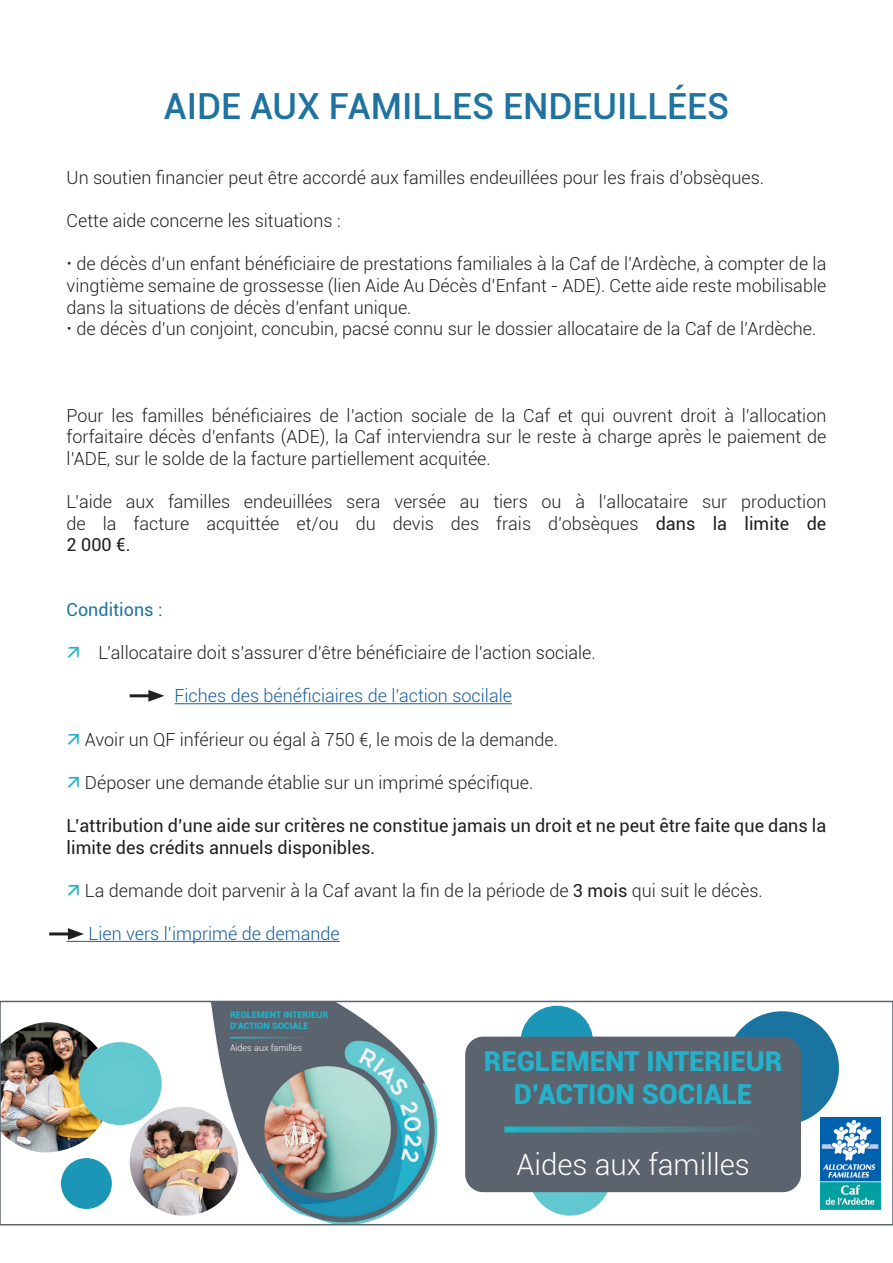
<style>
.page{position:relative;width:893px;height:1263px;background:#fff}
.page>*{position:absolute;margin:0;border:0;box-sizing:border-box;transform-origin:0 0}
.t1{font:500 36px "Roboto";color:#1f73a0}
.t2{font:300 29.4px "Roboto";color:#fff}
.t3{font:900 27.6px "Roboto";color:#23b2ca}
.t4{font:300 18px/21.6px "Roboto";color:#231f20;text-align:justify}
.t5{font:18px/21.6px "Roboto";color:#231f20}
.t6{font:300 18px "Roboto";color:#175d9e}
.t7{font:18px "Roboto";color:#1f73a0}
.t8{font:900 9px "Roboto";color:#23b2ca}
.t9{font:300 9px "Roboto";color:#fff}
.s1{font-weight:400}
</style>
<div class="page">
<div style="left:536px;top:1140px;width:68px;height:68px;background:#64c9d1;border-radius:50%"></div>
<div style="left:529px;top:1133px;width:83px;height:82px;border:15px solid #62c8d0;border-radius:50%"></div>
<div style="left:725px;top:1011px;width:114px;height:114px;background:#1a74a1;border-radius:50%"></div>
<div style="left:520px;top:1006px;width:73px;height:72px;background:#1c96b6;border-radius:50%"></div>
<img style="left:191px;top:1004px;width:247px;height:218px">
<hr style="left:230px;top:1037px;width:78px;height:1px;background:#fff">
<div style="left:164px;top:1202px;width:118px;height:21px;background:#fff"></div>
<div style="left:279px;top:1215px;width:25px;height:8px;background:#fff"></div>
<svg style="left:298px;top:1214px;width:36px;height:12px"></svg>
<div style="left:465px;top:1036px;width:336px;height:156px;background:#5a636e;border-radius:18px"></div>
<img style="left:3px;top:1022px;width:100px;height:130px">
<div style="left:86px;top:1050px;width:68px;height:67px;background:#64c9d1;border-radius:50%"></div>
<div style="left:79px;top:1042px;width:83px;height:83px;border:15px solid #62c8d0;border-radius:50%"></div>
<img style="left:130px;top:1107px;width:108px;height:109px;border-radius:54px">
<div style="left:0;top:1001px;width:893px;height:224px;border:2px solid #5a636e"></div>
<img style="left:821px;top:1117px;width:59px;height:92px">
<svg style="left:504px;top:1126px;width:225px;height:6px"></svg>
<div style="left:61px;top:1158px;width:51px;height:51px;background:#1c96b6;border-radius:50%"></div>
<hr style="left:175px;top:703px;width:337px;height:1px;background:#175d9e">
<hr style="left:67px;top:941px;width:273px;height:1px;background:#175d9e">
<hr style="left:130px;top:694px;width:24px;height:3px;background:#231f20">
<svg style="left:148px;top:690px;width:16px;height:12px"></svg>
<hr style="left:49px;top:932px;width:25px;height:3px;background:#231f20">
<svg style="left:68px;top:928px;width:16px;height:12px"></svg>
<svg style="left:359px;top:1048px;width:63px;height:115px;background:#74bdc3"></svg>
<p class="t1" style="left:164px;top:81px;width:567px">AIDE AUX FAMILLES ENDEUILLÉES</p>
<p class="t4" style="left:67px;top:166px;width:699px">Un soutien financier peut être accordé aux familles endeuillées pour les frais d’obsèques.</p>
<p class="t4" style="left:67px;top:209px;width:276px">Cette aide concerne les situations :</p>
<p class="t4" style="left:67px;top:253px;width:761px;text-indent:10px">de décès d’un enfant bénéficiaire de prestations familiales à la Caf de l’Ardèche, à compter de la vingtième semaine de grossesse (lien Aide Au Décès d’Enfant - ADE). Cette aide reste mobilisable dans la situations de décès d’enfant unique.</p>
<p class="t4" style="left:77px;top:317px;width:741px">de décès d’un conjoint, concubin, pacsé connu sur le dossier allocataire de la Caf de l’Ardèche.</p>
<p class="t4" style="left:67px;top:404px;width:761px">Pour les familles bénéficiaires de l’action sociale de la Caf et qui ouvrent droit à l’allocation forfaitaire décès d’enfants (ADE), la Caf interviendra sur le reste à charge après le paiement de l’ADE, sur le solde de la facture partiellement acquitée.</p>
<p class="t4" style="left:67px;top:490px;width:761px">L’aide aux familles endeuillées sera versée au tiers ou à l’allocataire sur production de la facture acquittée et/ou du devis des frais d’obsèques <span class="s1">dans la limite de 2 000 €.</span></p>
<p class="t7" style="left:67px;top:597px;width:98px">Conditions :</p>
<p class="t4" style="left:99px;top:641px;width:499px">L’allocataire doit s’assurer d’être bénéficiaire de l’action sociale.</p>
<p class="t6" style="left:175px;top:683px;width:339px">Fiches des bénéficiaires de l’action socilale</p>
<p class="t4" style="left:85px;top:728px;width:474px">Avoir un QF inférieur ou égal à 750 €, le mois de la demande.</p>
<p class="t4" style="left:85px;top:771px;width:450px">Déposer une demande établie sur un imprimé spécifique.</p>
<p class="t5" style="left:67px;top:814px;width:761px">L’attribution d’une aide sur critères ne constitue jamais un droit et ne peut être faite que dans la limite des crédits annuels disponibles.</p>
<p class="t4" style="left:85px;top:879px;width:679px">La demande doit parvenir à la Caf avant la fin de la période de <span class="s1">3 mois</span> qui suit le décès.</p>
<p class="t6" style="left:88px;top:921px;width:253px">Lien vers l’imprimé de demande</p>
<p class="t8" style="left:230px;top:1009px;width:100px">REGLEMENT INTERIEUR</p>
<p class="t8" style="left:230px;top:1019px;width:80px">D’ACTION SOCIALE</p>
<p class="t9" style="left:230px;top:1041px;width:73px">Aides aux familles</p>
<p class="t3" style="left:484px;top:1042px;width:300px">REGLEMENT INTERIEUR</p>
<p class="t3" style="left:514px;top:1075px;width:240px">D’ACTION SOCIALE</p>
<p class="t2" style="left:516px;top:1144px;width:235px">Aides aux familles</p>
</div>
